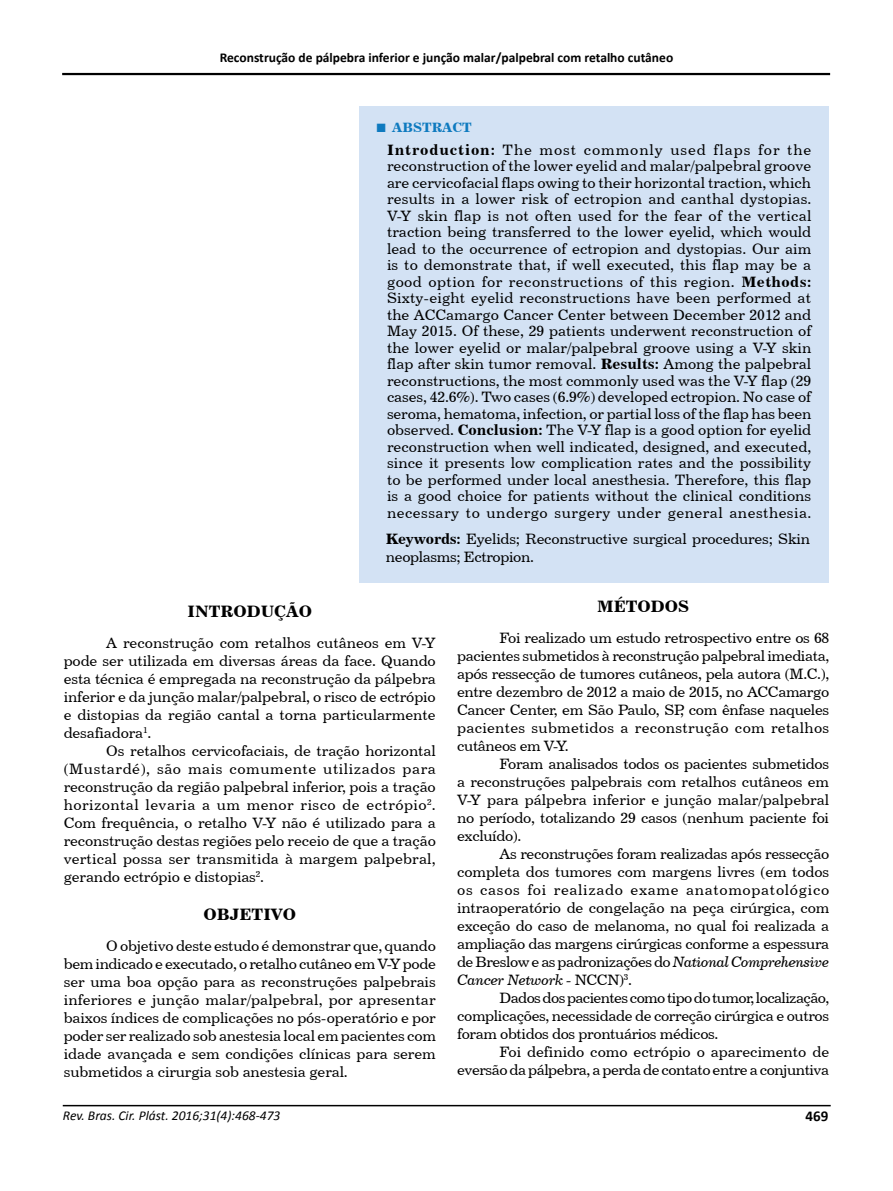
<style>
.page{position:relative;width:893px;height:1191px;background:#fff}
.page>*{position:absolute;margin:0;border:0;box-sizing:border-box;transform-origin:0 0}
.t1{font:16.5px "Century 731 BT Bold A";color:#000}
.t2{font:15px/18px "Century 731 BT Roman A";letter-spacing:-.01em;color:#000;text-align:justify}
.t3{font:15px/18px "Century 731 BT Roman A";letter-spacing:-.03em;color:#000;text-align:right}
.t4{font:15px "Century 731 BT Italic A";letter-spacing:-.025em;color:#000}
.t5{font:700 15px "Calibri";color:#000}
.t6{font:700 13.5px "Calibri";color:#000}
.t7{font:italic 13.5px "Calibri";color:#000}
.t8{font:13.5px "Century 731 BT Bold A";color:#0e7abf}
.s1{font-family:"Times New Roman";font-weight:700;font-size:18px}
.s2{font-family:"Century 731 BT Bold A"}
.s3{font-family:"Century 731 BT Italic A"}
.s4{font-family:"Century 731 BT Roman A"}
</style>
<div class="page">
<hr style="left:63px;top:1104px;width:768px;height:2px;background:#000">
<hr style="left:62px;top:73px;width:768px;height:2px;background:#000">
<div style="left:359px;top:106px;width:470px;height:477px;background:#d3e2f4"></div>
<p class="t6" style="left:220px;top:49px;width:455px">Reconstrução de pálpebra inferior e junção malar/palpebral com retalho cutâneo</p>
<p class="t8" style="left:376px;top:119px;width:98px"><span class="s1">■</span> ABSTRACT</p>
<p class="t2" style="left:387px;top:141px;width:426px;line-height:16.5px"><span class="s2">Introduction:</span> The most commonly used flaps for the reconstruction of the lower eyelid and malar/palpebral groove are cervicofacial flaps owing to their horizontal traction, which results in a lower risk of ectropion and canthal dystopias.<br>V-Y skin flap is not often used for the fear of the vertical traction being transferred to the lower eyelid, which would lead to the occurrence of ectropion and dystopias. Our aim is to demonstrate that, if well executed, this flap may be a good option for reconstructions of this region. <span class="s2">Methods:<br></span>Sixty-eight eyelid reconstructions have been performed at the ACCamargo Cancer Center between December 2012 and May 2015. Of these, 29 patients underwent reconstruction of the lower eyelid or malar/palpebral groove using a V-Y skin flap after skin tumor removal. <span class="s2">Results:</span> Among the palpebral reconstructions, the most commonly used was the V-Y flap (29 cases, 42.6%). Two cases (6.9%) developed ectropion. No case of seroma, hematoma, infection, or partial loss of the flap has been observed. <span class="s2">Conclusion:</span> The V-Y flap is a good option for eyelid reconstruction when well indicated, designed, and executed, since it presents low complication rates and the possibility to be performed under local anesthesia. Therefore, this flap is a good choice for patients without the clinical conditions necessary to undergo surgery under general anesthesia.</p>
<p class="t2" style="left:386px;top:529px;width:426px"><span class="s2">Keywords:</span> Eyelids; Reconstructive surgical procedures; Skin neoplasms; Ectropion.</p>
<p class="t1" style="left:188px;top:601px;width:126px">INTRODUÇÃO</p>
<p class="t2" style="left:64px;top:633px;width:374px;text-indent:43px">A reconstrução com retalhos cutâneos em V-Y pode ser utilizada em diversas áreas da face. Quando esta técnica é empregada na reconstrução da pálpebra inferior e da junção malar/palpebral, o risco de ectrópio e distopias da região cantal a torna particularmente desafiadora<sup>1</sup>.</p>
<p class="t2" style="left:64px;top:741px;width:374px;text-indent:43px">Os retalhos cervicofaciais, de tração horizontal (Mustardé), são mais comumente utilizados para reconstrução da região palpebral inferior, pois a tração horizontal levaria a um menor risco de ectrópio<sup>2</sup>.<br>Com frequência, o retalho V-Y não é utilizado para a reconstrução destas regiões pelo receio de que a tração vertical possa ser transmitida à margem palpebral, gerando ectrópio e distopias<sup>2</sup>.</p>
<p class="t1" style="left:204px;top:904px;width:94px">OBJETIVO</p>
<p class="t2" style="left:64px;top:936px;width:374px;text-indent:43px">O objetivo deste estudo é demonstrar que, quando bem indicado e executado, o retalho cutâneo em V-Y pode ser uma boa opção para as reconstruções palpebrais inferiores e junção malar/palpebral, por apresentar baixos índices de complicações no pós-operatório e por poder ser realizado sob anestesia local em pacientes com idade avançada e sem condições clínicas para serem submetidos a cirurgia sob anestesia geral.</p>
<p class="t1" style="left:597px;top:596px;width:94px">MÉTODOS</p>
<p class="t2" style="left:457px;top:628px;width:374px;text-indent:43px">Foi realizado um estudo retrospectivo entre os 68 pacientes submetidos à reconstrução palpebral imediata, após ressecção de tumores cutâneos, pela autora (M.C.), entre dezembro de 2012 a maio de 2015, no ACCamargo Cancer Center, em São Paulo, SP, com ênfase naqueles pacientes submetidos a reconstrução com retalhos cutâneos em V-Y.</p>
<p class="t2" style="left:457px;top:754px;width:374px;text-indent:43px">Foram analisados todos os pacientes submetidos a reconstruções palpebrais com retalhos cutâneos em V-Y para pálpebra inferior e junção malar/palpebral no período, totalizando 29 casos (nenhum paciente foi excluído).</p>
<p class="t2" style="left:457px;top:844px;width:374px;text-indent:43px">As reconstruções foram realizadas após ressecção completa dos tumores com margens livres (em todos os casos foi realizado exame anatomopatológico intraoperatório de congelação na peça cirúrgica, com exceção do caso de melanoma, no qual foi realizada a ampliação das margens cirúrgicas conforme a espessura de Breslow e as padronizações do <span class="s3">National Comprehensive</span></p>
<p class="t4" style="left:457px;top:970px;width:176px">Cancer Network - <span class="s4">NCCN)</span><sup>3</sup><span class="s4">.</span></p>
<p class="t2" style="left:457px;top:988px;width:374px;text-indent:43px">Dados dos pacientes como tipo do tumor, localização, complicações, necessidade de correção cirúrgica e outros foram obtidos dos prontuários médicos.</p>
<p class="t3" style="left:457px;top:1042px;width:374px">Foi definido como ectrópio o aparecimento de eversão da pálpebra, a perda de contato entre a conjuntiva</p>
<p class="t7" style="left:63px;top:1105px;width:219px">Rev. Bras. Cir. Plást. 2016;31(4):468-473</p>
<p class="t5" style="left:806px;top:1106px;width:24px">469</p>
</div>
